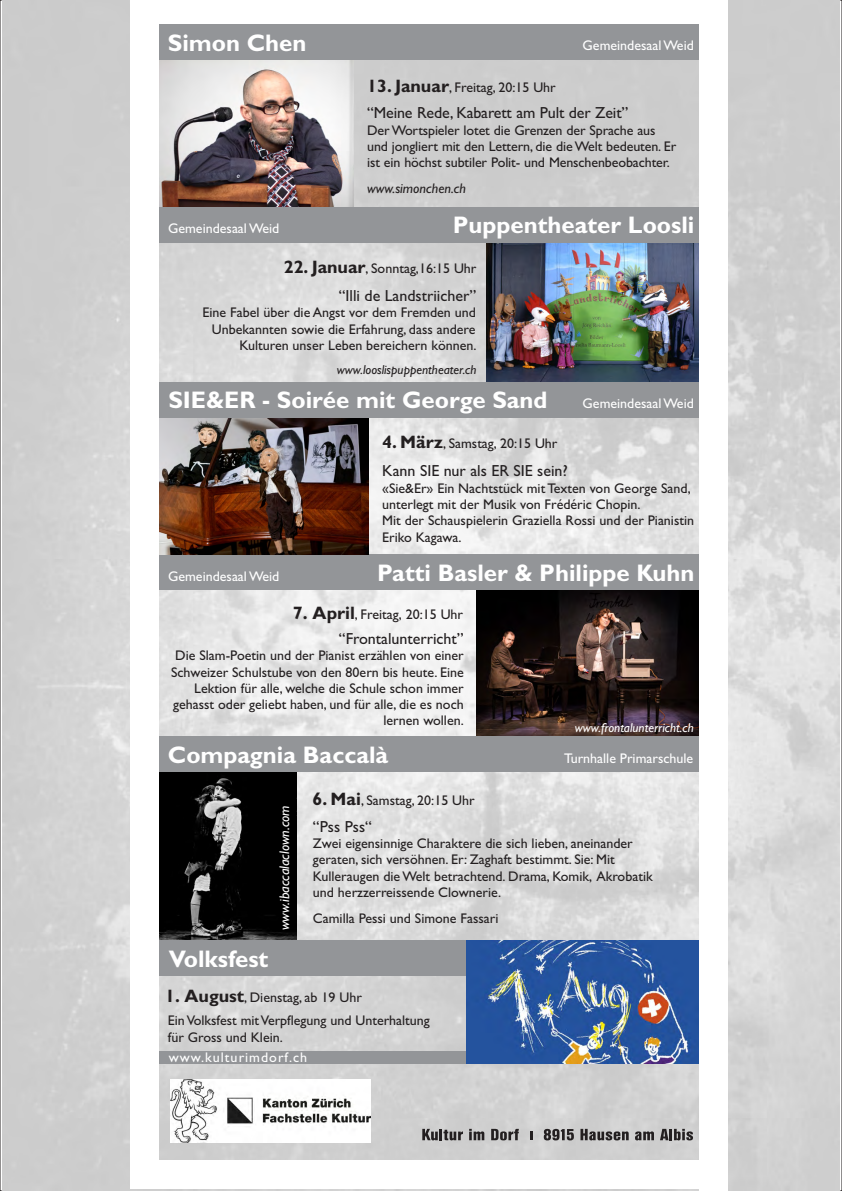
<style>
.page{position:relative;width:842px;height:1191px;background:#fff}
.page>*{position:absolute;margin:0;border:0;box-sizing:border-box;transform-origin:0 0}
.t1{font:700 24px "Gill Sans";color:#fff}
.t2{font:16px "Gill Sans";color:#231f20}
.t3{font:14px/16.2px "Gill Sans";color:#231f20}
.t4{font:14px "Gill Sans";color:#fff}
.t5{font:italic 14px "Gill Sans";color:#fff}
.t6{font:14px "Gill Sans";letter-spacing:.07em;color:#fff}
.t7{font:italic 14px "Gill Sans";color:#231f20}
.t8{font:italic 13px "Gill Sans";color:#231f20}
.t9{font:italic 13px "Gill Sans";color:#fff}
.s1{font-weight:700;font-size:18px}
</style>
<div class="page">
<img style="left:2px;top:1px;width:838px;height:1189px">
<svg style="left:422px;top:1128px;width:41px;height:12px"></svg>
<svg style="left:469px;top:1128px;width:15px;height:12px"></svg>
<svg style="left:491px;top:1128px;width:28px;height:12px"></svg>
<svg style="left:530px;top:1131px;width:2px;height:9px"></svg>
<svg style="left:544px;top:1128px;width:30px;height:12px"></svg>
<svg style="left:580px;top:1128px;width:49px;height:12px"></svg>
<svg style="left:635px;top:1131px;width:19px;height:9px"></svg>
<svg style="left:660px;top:1128px;width:33px;height:12px"></svg>
<img style="left:487px;top:242px;width:212px;height:140px">
<img style="left:158px;top:60px;width:196px;height:147px">
<img style="left:158px;top:771px;width:138px;height:169px">
<div style="left:150px;top:24px;width:559px;height:36px;background:#939598"></div>
<div style="left:154px;top:207px;width:559px;height:35px;background:#939598"></div>
<img style="left:476px;top:589px;width:223px;height:147px">
<div style="left:155px;top:736px;width:559px;height:35px;background:#939598"></div>
<div style="left:151px;top:940px;width:559px;height:35px;background:#939598"></div>
<div style="left:147px;top:1050px;width:559px;height:13px;background:#939598"></div>
<img style="left:467px;top:940px;width:232px;height:123px">
<div style="left:140px;top:554px;width:572px;height:35px;background:#939598"></div>
<img style="left:158px;top:417px;width:210px;height:137px">
<div style="left:143px;top:382px;width:558px;height:35px;background:#939598"></div>
<div style="left:130px;top:1160px;width:595px;height:28px;background:#fff"></div>
<div style="left:136px;top:0;width:589px;height:24px;background:#fff"></div>
<div style="left:699px;top:0;width:28px;height:1191px;background:#fff"></div>
<div style="left:130px;top:0;width:28px;height:1188px;background:#fff"></div>
<img style="left:170px;top:1079px;width:200px;height:63px">
<h1 class="t1" style="left:168px;top:34px;width:140px">Simon Chen</h1>
<p class="t3" style="left:367px;top:80px;width:190px"><span class="s1">13. Januar</span>, Freitag, 20:15 Uhr</p>
<p class="t4" style="left:583px;top:41px;width:113px">Gemeindesaal Weid</p>
<p class="t2" style="left:367px;top:107px;width:263px">“Meine Rede, Kabarett am Pult der Zeit”</p>
<p class="t3" style="left:367px;top:123px;width:311px">Der Wortspieler lotet die Grenzen der Sprache aus und jongliert mit den Lettern, die die Welt bedeuten. Er ist ein höchst subtiler Polit- und Menschenbeobachter.</p>
<p class="t7" style="left:367px;top:183px;width:100px">www.simonchen.ch</p>
<p class="t4" style="left:168px;top:223px;width:113px">Gemeindesaal Weid</p>
<h1 class="t1" style="left:453px;top:216px;width:243px">Puppentheater Loosli</h1>
<p class="t3" style="left:284px;top:262px;width:194px"><span class="s1">22. Januar</span>, Sonntag,16:15 Uhr</p>
<p class="t2" style="left:339px;top:290px;width:139px">“Illi de Landstriicher”</p>
<p class="t3" style="left:202px;top:306px;width:276px;text-align:right">Eine Fabel über die Angst vor dem Fremden und<br>Unbekannten sowie die Erfahrung, dass andere<br>Kulturen unser Leben bereichern können.</p>
<p class="t8" style="left:337px;top:365px;width:141px">www.looslispuppentheater.ch</p>
<h1 class="t1" style="left:168px;top:392px;width:381px">SIE&amp;ER - Soirée mit George Sand</h1>
<p class="t4" style="left:583px;top:398px;width:113px">Gemeindesaal Weid</p>
<p class="t3" style="left:382px;top:436px;width:177px"><span class="s1">4. März</span>, Samstag, 20:15 Uhr</p>
<p class="t4" style="left:168px;top:571px;width:113px">Gemeindesaal Weid</p>
<p class="t2" style="left:382px;top:465px;width:187px">Kann SIE nur als ER SIE sein?</p>
<p class="t3" style="left:382px;top:481px;width:313px">«Sie&amp;Er» Ein Nachtstück mit Texten von George Sand, unterlegt mit der Musik von Frédéric Chopin.<br>Mit der Schauspielerin Graziella Rossi und der Pianistin Eriko Kagawa.</p>
<h1 class="t1" style="left:377px;top:564px;width:319px">Patti Basler &amp; Philippe Kuhn</h1>
<p class="t3" style="left:293px;top:607px;width:172px"><span class="s1">7. April</span>, Freitag, 20:15 Uhr</p>
<p class="t2" style="left:339px;top:632px;width:126px">“Frontalunterricht”</p>
<p class="t3" style="left:171px;top:649px;width:294px;text-align:right">Die Slam-Poetin und der Pianist erzählen von einer Schweizer Schulstube von den 80ern bis heute. Eine Lektion für alle, welche die Schule schon immer gehasst oder geliebt haben, und für alle, die es noch lernen wollen.</p>
<p class="t9" style="left:575px;top:723px;width:120px">www.frontalunterricht.ch</p>
<h1 class="t1" style="left:168px;top:746px;width:222px">Compagnia Baccalà</h1>
<p class="t4" style="left:564px;top:753px;width:131px">Turnhalle Primarschule</p>
<h1 class="t1" style="left:169px;top:950px;width:101px">Volksfest</h1>
<p class="t5" style="left:279px;top:930px;width:126px;rotate:-90deg">www.ibaccalaclown.com</p>
<p class="t3" style="left:313px;top:793px;width:164px"><span class="s1">6. Mai</span>, Samstag, 20:15 Uhr</p>
<p class="t2" style="left:313px;top:820px;width:61px">“Pss Pss“</p>
<p class="t3" style="left:313px;top:837px;width:341px">Zwei eigensinnige Charaktere die sich lieben, aneinander geraten, sich versöhnen. Er: Zaghaft bestimmt. Sie: Mit Kulleraugen die Welt betrachtend. Drama, Komik, Akrobatik und herzzerreissende Clownerie.</p>
<p class="t3" style="left:313px;top:912px;width:187px">Camilla Pessi und Simone Fassari</p>
<p class="t3" style="left:165px;top:990px;width:198px"><span class="s1">1. August</span>, Dienstag, ab 19 Uhr</p>
<p class="t3" style="left:168px;top:1014px;width:264px">Ein Volksfest mit Verpflegung und Unterhaltung für Gross und Klein.</p>
<p class="t6" style="left:169px;top:1052px;width:140px">www.kulturimdorf.ch</p>
</div>
